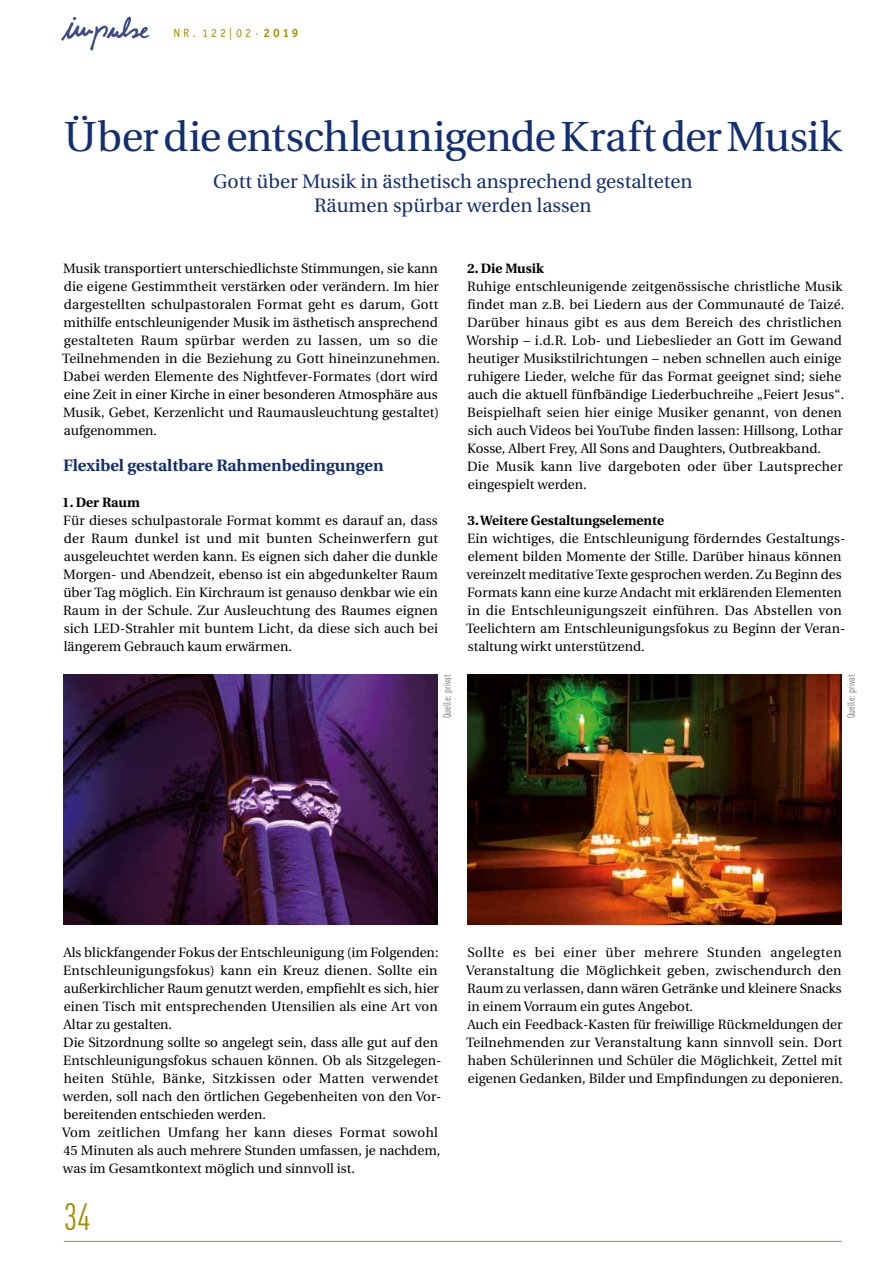
<style>
.page{position:relative;width:893px;height:1263px;background:#fff}
.page>*{position:absolute;margin:0;border:0;box-sizing:border-box;transform-origin:0 0}
.t1{font:42px "Utopia";letter-spacing:-.02em;color:#122f72}
.t2{font:37.5px "DIN Cond";color:#a88f00}
.t3{font:19.5px/24px "Utopia";color:#122f72;text-align:center}
.t4{font:700 16.5px "Utopia";color:#122f72}
.t5{font:13.5px/18px "Utopia";letter-spacing:.005em;color:#000}
.t6{font:700 13.5px "Utopia";color:#000}
.t7{font:12px "Officina Sans";letter-spacing:.245em;color:#a88f00}
.t8{font:10.5px "DIN Cond";letter-spacing:.01em;color:#6f6f6e}
.s1{font-weight:700}
</style>
<div class="page">
<hr style="left:64px;top:1241px;width:778px;height:1px;background:#a88f00">
<img style="left:61px;top:17px;width:89px;height:34px">
<img style="left:64px;top:675px;width:374px;height:249px">
<img style="left:468px;top:675px;width:374px;height:249px">
<p class="t7" style="left:173px;top:26px;width:127px">NR. 122|02·<span class="s1">2019</span></p>
<h1 class="t1" style="left:64px;top:113px;width:780px">Über die entschleunigende Kraft der Musik</h1>
<h3 class="t3" style="left:213px;top:169px;width:481px">Gott über Musik in ästhetisch ansprechend gestalteten<br>Räumen spürbar werden lassen</h3>
<p class="t5" style="left:62px;top:260px;width:380px">Musik transportiert unterschiedlichste Stimmungen, sie kann die eigene Gestimmtheit verstärken oder verändern. Im hier dargestellten schulpastoralen Format geht es darum, Gott mithilfe entschleunigender Musik im ästhetisch ansprechend gestalteten Raum spürbar werden zu lassen, um so die Teilnehmenden in die Beziehung zu Gott hineinzunehmen.<br>Dabei werden Elemente des Nightfever-Formates (dort wird eine Zeit in einer Kirche in einer besonderen Atmosphäre aus Musik, Gebet, Kerzenlicht und Raumausleuchtung gestaltet) aufgenommen.</p>
<p class="t4" style="left:63px;top:456px;width:322px">Flexibel gestaltbare Rahmenbedingungen</p>
<p class="t6" style="left:62px;top:495px;width:79px">1. Der Raum</p>
<p class="t5" style="left:63px;top:512px;width:376px;text-align:justify">Für dieses schulpastorale Format kommt es darauf an, dass der Raum dunkel ist und mit bunten Scheinwerfern gut ausgeleuchtet werden kann. Es eignen sich daher die dunkle Morgen- und Abendzeit, ebenso ist ein abgedunkelter Raum über Tag möglich. Ein Kirchraum ist genauso denkbar wie ein Raum in der Schule. Zur Ausleuchtung des Raumes eignen sich LED-Strahler mit buntem Licht, da diese sich auch bei längerem Gebrauch kaum erwärmen.</p>
<p class="t6" style="left:467px;top:261px;width:78px">2. Die Musik</p>
<p class="t5" style="left:467px;top:278px;width:379px">Ruhige entschleunigende zeitgenössische christliche Musik findet man z.B. bei Liedern aus der Communauté de Taizé.<br>Darüber hinaus gibt es aus dem Bereich des christlichen Worship – i.d.R. Lob- und Liebeslieder an Gott im Gewand heutiger Musikstilrichtungen – neben schnellen auch einige ruhigere Lieder, welche für das Format geeignet sind; siehe auch die aktuell fünfbändige Liederbuchreihe „Feiert Jesus“.<br>Beispielhaft seien hier einige Musiker genannt, von denen sich auch Videos bei YouTube finden lassen: Hillsong, Lothar Kosse, Albert Frey, All Sons and Daughters, Outbreakband.<br>Die Musik kann live dargeboten oder über Lautsprecher eingespielt werden.</p>
<p class="t6" style="left:467px;top:513px;width:198px">3. Weitere Gestaltungselemente</p>
<p class="t5" style="left:466px;top:530px;width:379px">Ein wichtiges, die Entschleunigung förderndes Gestaltungs&shy;element bilden Momente der Stille. Darüber hinaus können vereinzelt meditative Texte gesprochen werden. Zu Beginn des Formats kann eine kurze Andacht mit erklärenden Elementen in die Entschleunigungszeit einführen. Das Abstellen von Teelichtern am Entschleunigungsfokus zu Beginn der Veran&shy;staltung wirkt unterstützend.</p>
<p class="t8" style="left:440px;top:718px;width:45px;rotate:-90deg">Quelle: privat</p>
<p class="t8" style="left:844px;top:718px;width:45px;rotate:-90deg">Quelle: privat</p>
<p class="t5" style="left:62px;top:944px;width:380px">Als blickfangender Fokus der Entschleunigung (im Folgenden:<br>Entschleunigungsfokus) kann ein Kreuz dienen. Sollte ein außerkirchlicher Raum genutzt werden, empfiehlt es sich, hier einen Tisch mit entsprechenden Utensilien als eine Art von Altar zu gestalten.<br>Die Sitzordnung sollte so angelegt sein, dass alle gut auf den Entschleunigungsfokus schauen können. Ob als Sitzgelegen&shy;heiten Stühle, Bänke, Sitzkissen oder Matten verwendet werden, soll nach den örtlichen Gegebenheiten von den Vor&shy;bereitenden entschieden werden.<br>Vom zeitlichen Umfang her kann dieses Format sowohl 45 Minuten als auch mehrere Stunden umfassen, je nachdem, was im Gesamtkontext möglich und sinnvoll ist.</p>
<h2 class="t2" style="left:64px;top:1191px;width:29px">34</h2>
<p class="t5" style="left:466px;top:944px;width:378px">Sollte es bei einer über mehrere Stunden angelegten Veranstaltung die Möglichkeit geben, zwischendurch den Raum zu verlassen, dann wären Getränke und kleinere Snacks in einem Vorraum ein gutes Angebot.<br>Auch ein Feedback-Kasten für freiwillige Rückmeldungen der Teilnehmenden zur Veranstaltung kann sinnvoll sein. Dort haben Schülerinnen und Schüler die Möglichkeit, Zettel mit eigenen Gedanken, Bilder und Empfindungen zu deponieren.</p>
</div>
